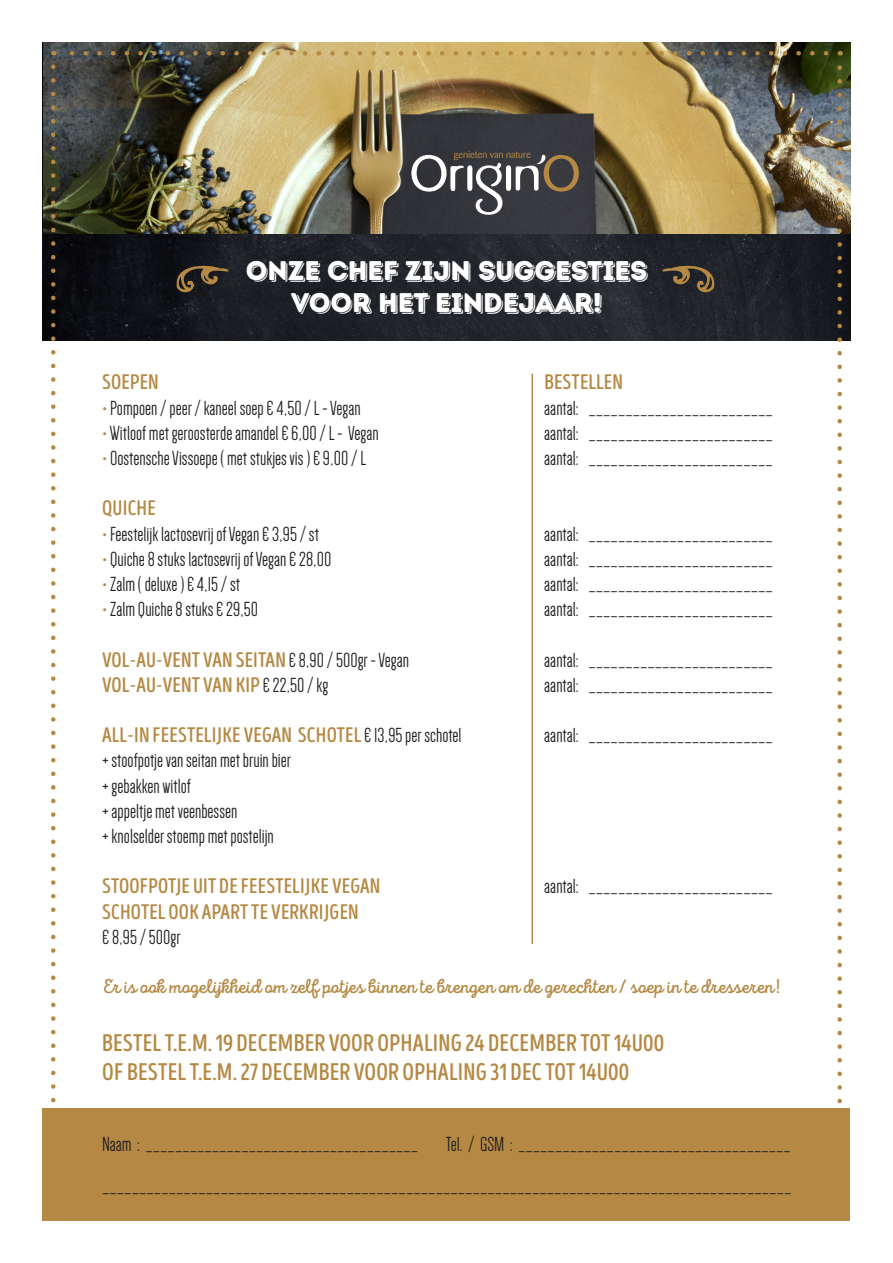
<style>
.page{position:relative;width:893px;height:1263px;background:#fff}
.page>*{position:absolute;margin:0;border:0;box-sizing:border-box;transform-origin:0 0}
.t1{font:27px "Intro Rust Base Shade";color:#fff}
.t2{font:24px "Intro Head B Base";letter-spacing:.005em;color:#b58943}
.t3{font:21px/25.2px "Dense";color:#231f20}
.t4{font:21px/25.2px "Intro Head B Base";letter-spacing:.005em;color:#b58943}
.t5{font:19.8px "Intro Script B Base";color:#b58943}
.s1{color:#b58943}
.s2{font-family:"Dense";color:#231f20}
</style>
<div class="page">
<div style="left:43px;top:1108px;width:807px;height:112px;background:#b58943"></div>
<img style="left:43px;top:234px;width:807px;height:106px">
<img style="left:43px;top:43px;width:807px;height:191px">
<svg style="left:60px;top:51px;width:766px;height:5px;background:#978354"></svg>
<svg style="left:51px;top:67px;width:5px;height:1036px"></svg>
<svg style="left:837px;top:51px;width:5px;height:1053px"></svg>
<svg style="left:411px;top:151px;width:168px;height:64px;background:#5b5959"></svg>
<svg style="left:662px;top:263px;width:57px;height:33px;background:#433b2f"></svg>
<svg style="left:172px;top:263px;width:56px;height:33px;background:#3b3226"></svg>
<hr style="left:531px;top:374px;width:2px;height:570px;background:#b58943">
<p class="t1" style="left:246px;top:253px;width:403px">ONZE CHEF ZIJN SUGGESTIES</p>
<p class="t1" style="left:291px;top:285px;width:312px">VOOR HET EINDEJAAR!</p>
<p class="t4" style="left:102px;top:370px;width:58px">SOEPEN</p>
<p class="t3" style="left:102px;top:395px;width:260px"><span class="s1">•</span> Pompoen / peer / kaneel soep € 4,50 / L - Vegan</p>
<p class="t3" style="left:102px;top:420px;width:278px"><span class="s1">•</span> Witloof met geroosterde amandel € 6,00 / L - Vegan</p>
<p class="t3" style="left:102px;top:446px;width:266px"><span class="s1">•</span> Oostensche Vissoepe ( met stukjes vis ) € 9,00 / L</p>
<p class="t4" style="left:102px;top:496px;width:55px">QUICHE</p>
<p class="t3" style="left:102px;top:521px;width:218px"><span class="s1">•</span> Feestelijk lactosevrij of Vegan € 3,95 / st</p>
<p class="t3" style="left:102px;top:546px;width:231px"><span class="s1">•</span> Quiche 8 stuks lactosevrij of Vegan € 28,00</p>
<p class="t3" style="left:102px;top:572px;width:140px"><span class="s1">•</span> Zalm ( deluxe ) € 4,15 / st</p>
<p class="t3" style="left:102px;top:597px;width:158px"><span class="s1">•</span> Zalm Quiche 8 stuks € 29,50</p>
<p class="t4" style="left:102px;top:647px;width:308px">VOL-AU-VENT VAN SEITAN <span class="s2">€ 8,90 / 500gr - Vegan</span></p>
<p class="t4" style="left:102px;top:672px;width:228px">VOL-AU-VENT VAN KIP <span class="s2">€ 22,50 / kg</span></p>
<p class="t4" style="left:102px;top:723px;width:361px">ALL-IN FEESTELIJKE VEGAN SCHOTEL <span class="s2">€ 13,95 per schotel</span></p>
<p class="t3" style="left:102px;top:748px;width:191px">+ stoofpotje van seitan met bruin bier</p>
<p class="t3" style="left:102px;top:773px;width:90px">+ gebakken witlof</p>
<p class="t3" style="left:102px;top:798px;width:137px">+ appeltje met veenbessen</p>
<p class="t3" style="left:102px;top:824px;width:173px">+ knolselder stoemp met postelijn</p>
<p class="t4" style="left:102px;top:874px;width:280px">STOOFPOTJE UIT DE FEESTELIJKE VEGAN<br>SCHOTEL OOK APART TE VERKRIJGEN</p>
<p class="t3" style="left:102px;top:924px;width:80px">€ 8,95 / 500gr</p>
<p class="t5" style="left:102px;top:975px;width:679px">Er is ook mogelijkheid om zelf potjes binnen te brengen om de gerechten / soep in te dresseren!</p>
<p class="t2" style="left:102px;top:1029px;width:563px">BESTEL T.E.M. 19 DECEMBER VOOR OPHALING 24 DECEMBER TOT 14U00</p>
<p class="t2" style="left:102px;top:1058px;width:528px">OF BESTEL T.E.M. 27 DECEMBER VOOR OPHALING 31 DEC TOT 14U00</p>
<p class="t4" style="left:544px;top:370px;width:80px">BESTELLEN</p>
<p class="t3" style="left:544px;top:395px;width:230px">aantal: _________________________</p>
<p class="t3" style="left:544px;top:420px;width:230px">aantal: _________________________ aantal: _________________________</p>
<p class="t3" style="left:544px;top:521px;width:230px">aantal: _________________________</p>
<p class="t3" style="left:544px;top:546px;width:230px">aantal: _________________________</p>
<p class="t3" style="left:544px;top:572px;width:230px">aantal: _________________________</p>
<p class="t3" style="left:544px;top:597px;width:230px">aantal: _________________________</p>
<p class="t3" style="left:544px;top:647px;width:230px">aantal: _________________________</p>
<p class="t3" style="left:544px;top:672px;width:230px">aantal: _________________________</p>
<p class="t3" style="left:544px;top:723px;width:230px">aantal: _________________________</p>
<p class="t3" style="left:544px;top:874px;width:230px">aantal: _________________________</p>
<p class="t3" style="left:102px;top:1131px;width:318px">Naam : _____________________________________</p>
<p class="t3" style="left:446px;top:1131px;width:347px">Tel. / GSM : _____________________________________</p>
<p class="t3" style="left:102px;top:1173px;width:691px">_____________________________________________________________________________________________</p>
</div>
